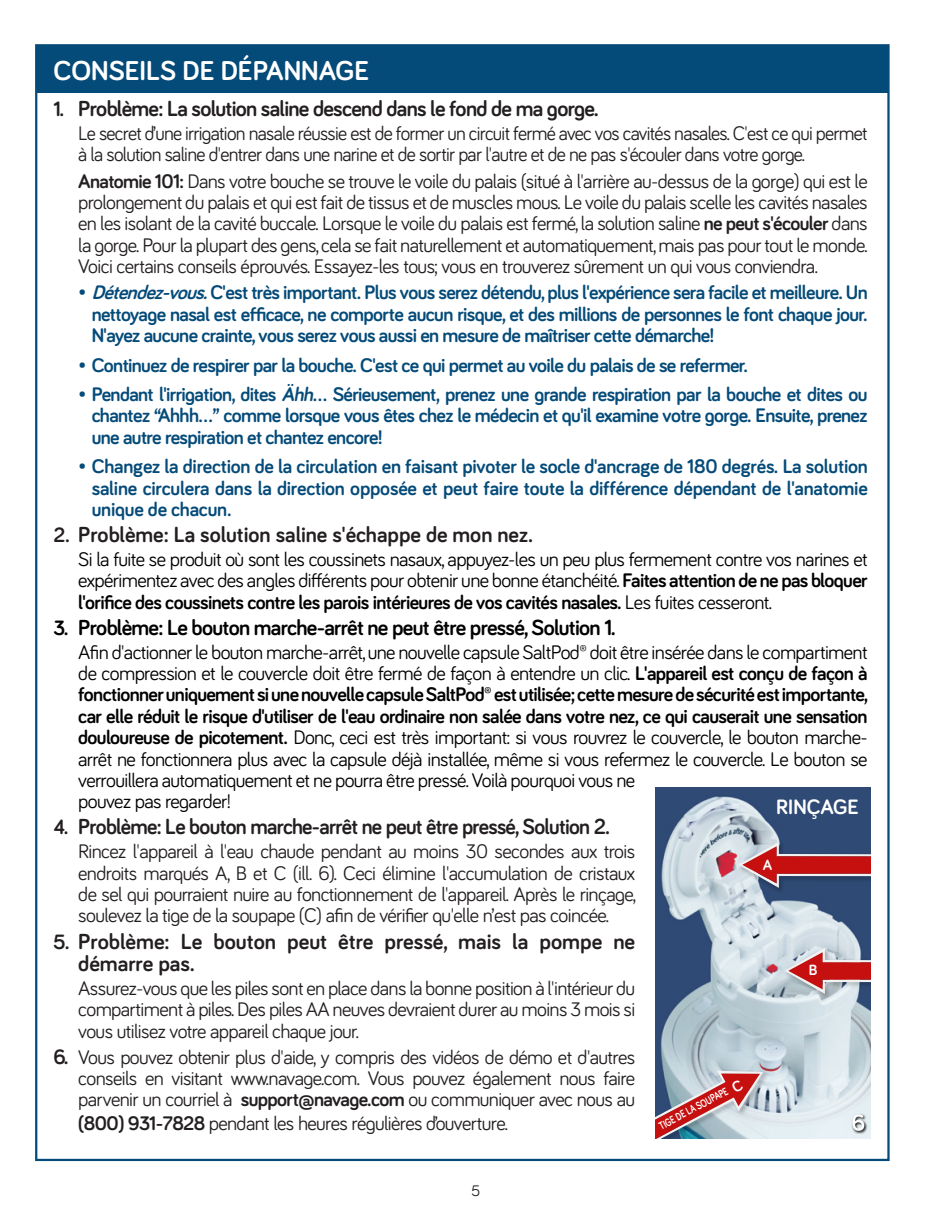
<style>
.page{position:relative;width:952px;height:1215px;background:#fff}
.page>*{position:absolute;margin:0;border:0;box-sizing:border-box;transform-origin:0 0}
.Heading_1{font:700 28.12px "Bariol";color:#fff}
.t1{font:700 22.5px "Bariol";letter-spacing:-.03em;color:#231f20}
.t2{font:700 22.5px/22.5px "Bariol";color:#231f20}
.t3{font:700 22.5px "Bariol";letter-spacing:-.03em;color:#000}
.t4{font:700 21.38px "Bariol";color:#fff}
.t5{font:20.25px/21.4px "Bariol";letter-spacing:-.03em;color:#231f20;text-align:justify}
.t6{font:20.25px/21.4px "Bariol";letter-spacing:-.03em;color:#000;text-align:justify}
.t7{font:700 20.25px/21.4px "Bariol";letter-spacing:-.03em;color:#054b79;text-align:justify}
.t8{font:20.25px/21.4px "Bariol";letter-spacing:-.03em;color:#231f20;scale:.96 1}
.t9{font:15.75px "Bariol";color:#231f20}
.t10{font:700 15.3px "Bariol";color:#fff}
.t11{font:700 11.47px "Bariol";color:#fff;scale:.75 1}
.s1{font-size:21.38px}
.s2{font-weight:700}
.s3{font-style:italic}
.s4{font-weight:700;font-size:21.38px}
</style>
<div class="page">
<div style="left:36px;top:45px;width:852px;height:47px;background:#054b79"></div>
<img style="left:655px;top:787px;width:216px;height:352px">
<img style="left:655px;top:1066px;width:116px;height:73px">
<img style="left:734px;top:838px;width:137px;height:58px">
<svg style="left:738px;top:842px;width:133px;height:46px;background:#8f5768"></svg>
<img style="left:780px;top:943px;width:91px;height:59px">
<svg style="left:784px;top:948px;width:87px;height:46px;background:#bd8187"></svg>
<svg style="left:852px;top:1114px;width:16px;height:20px"></svg>
<svg style="left:852px;top:1114px;width:12px;height:17px"></svg>
<svg style="left:655px;top:1071px;width:108px;height:68px;background:#af8992"></svg>
<p class="Heading_1" style="left:53px;top:51px;width:317px">CONSEILS DE DÉPANNAGE</p>
<p class="t1" style="left:53px;top:93px;width:547px"><span class="s1">1.</span> Problème: La solution saline descend dans le fond de ma gorge.</p>
<p class="t8" style="left:78px;top:122px;width:824px">Le secret d’une irrigation nasale réussie est de former un circuit fermé avec vos cavités nasales. C'est ce qui permet à la solution saline d'entrer dans une narine et de sortir par l'autre et de ne pas s'écouler dans votre gorge.</p>
<p class="t5" style="left:78px;top:169px;width:791px"><span class="s2">Anatomie 101:</span> Dans votre bouche se trouve le voile du palais (situé à l'arrière au-dessus de la gorge) qui est le prolongement du palais et qui est fait de tissus et de muscles mous. Le voile du palais scelle les cavités nasales en les isolant de la cavité buccale. Lorsque le voile du palais est fermé, la solution saline <span class="s2">ne peut s'écouler</span> dans la gorge. Pour la plupart des gens, cela se fait naturellement et automatiquement, mais pas pour tout le monde.<br>Voici certains conseils éprouvés. Essayez-les tous; vous en trouverez sûrement un qui vous conviendra.</p>
<p class="t7" style="left:92px;top:281px;width:777px;text-indent:-14px">• <span class="s3">Détendez-vous.</span>C'est très important. Plus vous serez détendu, plus l'expérience sera facile et meilleure. Un nettoyage nasal est efficace, ne comporte aucun risque, et des millions de personnes le font chaque jour.<br>N'ayez aucune crainte, vous serez vous aussi en mesure de maîtriser cette démarche!</p>
<p class="t7" style="left:78px;top:353px;width:671px">• Continuez de respirer par la bouche. C'est ce qui permet au voile du palais de se refermer.</p>
<p class="t7" style="left:92px;top:383px;width:777px;text-indent:-14px">• Pendant l'irrigation, dites <span class="s3">Ähh</span>… Sérieusement, prenez une grande respiration par la bouche et dites ou chantez “Ahhh...” comme lorsque vous êtes chez le médecin et qu'il examine votre gorge. Ensuite, prenez une autre respiration et chantez encore!</p>
<p class="t7" style="left:92px;top:455px;width:777px;text-indent:-14px">• Changez la direction de la circulation en faisant pivoter le socle d'ancrage de 180 degrés. La solution saline circulera dans la direction opposée et peut faire toute la différence dépendant de l'anatomie unique de chacun.</p>
<p class="t2" style="left:53px;top:523px;width:481px"><span class="s1">2.</span> Problème: La solution saline s'échappe de mon nez.</p>
<p class="t6" style="left:78px;top:548px;width:791px">Si la fuite se produit où sont les coussinets nasaux, appuyez-les un peu plus fermement contre vos narines et expérimentez avec des angles différents pour obtenir une bonne étanchéité. <span class="s2">Faites attention de ne pas bloquer l'orifice des coussinets contre les parois intérieures de vos cavités nasales.</span> Les fuites cesseront.</p>
<p class="t3" style="left:53px;top:612px;width:564px"><span class="s1">3.</span> Problème: Le bouton marche-arrêt ne peut être pressé, Solution 1.</p>
<p class="t6" style="left:78px;top:640px;width:792px;text-align:left">Afin d'actionner le bouton marche-arrêt, une nouvelle capsule SaltPod® doit être insérée dans le compartiment de compression et le couvercle doit être fermé de façon à entendre un clic. <span class="s2">L'appareil est conçu de façon à fonctionner uniquement si une nouvelle capsule SaltPod® est utilisée; cette mesure de sécurité est importante, car elle réduit le risque d'utiliser de l'eau ordinaire non salée dans votre nez, ce qui causerait une sensation douloureuse de picotement.</span> Donc, ceci est très important: si vous rouvrez le couvercle, le bouton marche&shy;arrêt ne fonctionnera plus avec la capsule déjà installée, même si vous refermez le couvercle. Le bouton se verrouillera automatiquement et ne pourra être pressé. Voilà pourquoi vous ne<br>pouvez pas regarder!</p>
<p class="t1" style="left:53px;top:811px;width:558px"><span class="s1">4.</span> Problème: Le bouton marche-arrêt ne peut être pressé, Solution 2.</p>
<p class="t5" style="left:78px;top:840px;width:559px">Rincez l'appareil à l'eau chaude pendant au moins 30 secondes aux trois endroits marqués A, B et C (ill. 6). Ceci élimine l'accumulation de cristaux de sel qui pourraient nuire au fonctionnement de l'appareil. Après le rinçage, soulevez la tige de la soupape (C) afin de vérifier qu'elle n’est pas coincée.</p>
<p class="t2" style="left:78px;top:929px;width:558px;text-indent:-25px"><span class="s1">5.</span> Problème: Le bouton peut être pressé, mais la pompe ne démarre pas.</p>
<p class="t5" style="left:78px;top:976px;width:558px">Assurez-vous que les piles sont en place dans la bonne position à l'intérieur du compartiment à piles. Des piles AA neuves devraient durer au moins 3 mois si vous utilisez votre appareil chaque jour.</p>
<p class="t5" style="left:78px;top:1045px;width:558px;text-indent:-25px"><span class="s4">6.</span> Vous pouvez obtenir plus d'aide, y compris des vidéos de démo et d'autres conseils en visitant www.navage.com. Vous pouvez également nous faire parvenir un courriel à <span class="s2">support@navage.com</span> ou communiquer avec nous au</p>
<p class="t5" style="left:78px;top:1112px;width:431px"><span class="s2">(800) 931-7828</span> pendant les heures régulières d’ouverture.</p>
<p class="t4" style="left:776px;top:792px;width:84px">RINÇAGE</p>
<p class="t10" style="left:763px;top:854px;width:11px">A</p>
<p class="t10" style="left:809px;top:960px;width:10px">B</p>
<p class="t11" style="left:656px;top:1119px;width:104px;rotate:-28deg">TIGE DE LA SOUPAPE</p>
<p class="t9" style="left:472px;top:1180px;width:10px">5</p>
</div>
